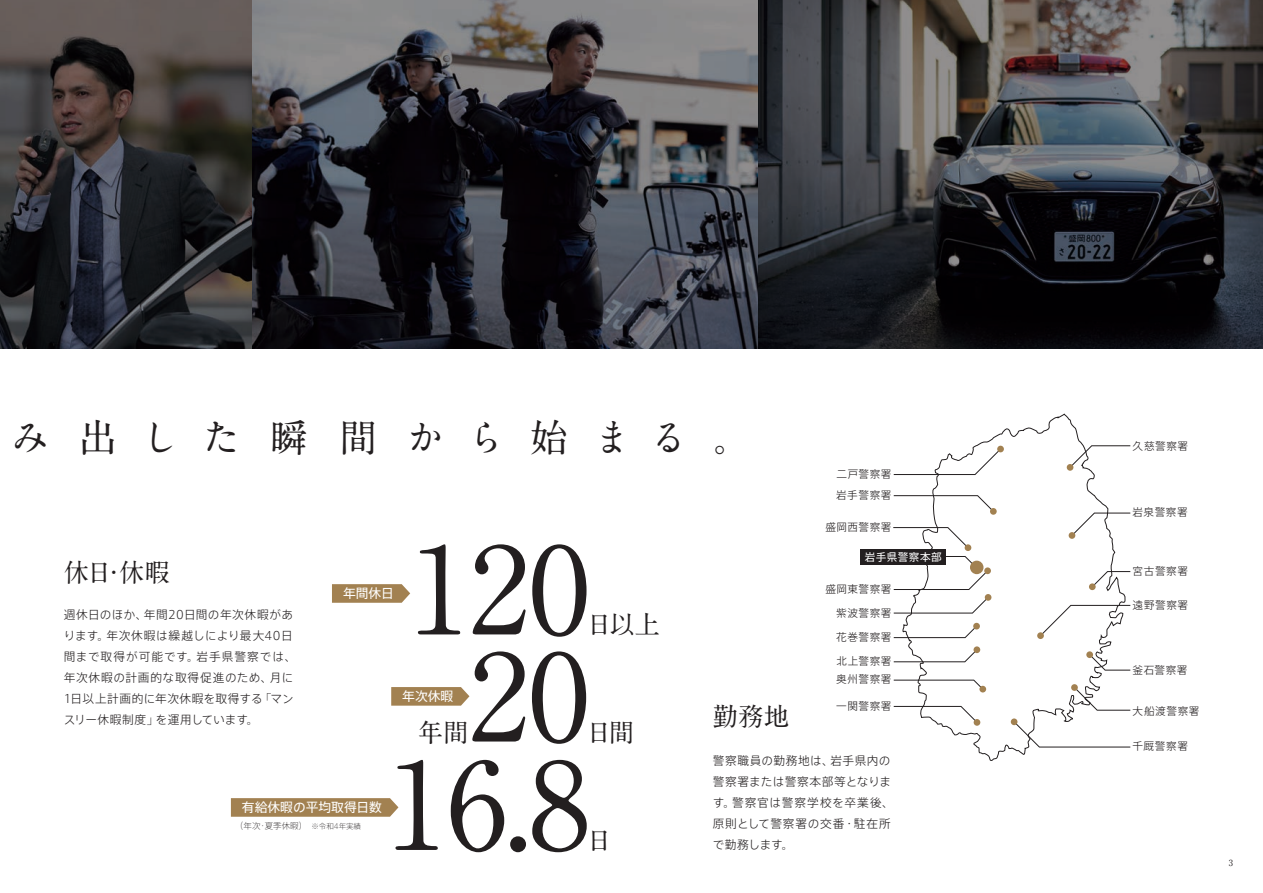
<style>
.page{position:relative;width:1263px;height:893px;background:#fff}
.page>*{position:absolute;margin:0;border:0;box-sizing:border-box;transform-origin:0 0}
.t1{font:700 120.45px "A1 Mincho Std";color:#231f20}
.t2{font:700 38.25px "A1 Mincho Std";color:#231f20}
.t3{font:700 25.5px "A1 Mincho Std";color:#231f20}
.t4{font:12.75px "Axis Std";color:#fff}
.t5{font:300 11.7px/21px "Axis Std";letter-spacing:.045em;color:#231f20}
.t6{font:300 11.7px/21px "Axis Std";letter-spacing:.01em;color:#231f20}
.t7{font:300 11.7px "Axis Std";letter-spacing:.08em;color:#231f20}
.t8{font:300 11.7px "Axis Std";letter-spacing:.075em;color:#231f20}
.t9{font:300 10.65px/21.5px "Axis Std";letter-spacing:.05em;color:#231f20}
.t10{font:10.65px "Axis Std";letter-spacing:.045em;color:#fff}
.t11{font:200 8.55px "Axis Std";color:#231f20}
.t12{font:700 8.55px "A1 Mincho Std";color:#231f20}
.t13{font:200 7.5px "Axis Std";color:#231f20}
.s1{font-size:7.5px}
</style>
<div class="page">
<svg style="left:0;top:0;width:1263px;height:349px;background:#38383c"></svg>
<svg style="left:902px;top:414px;width:223px;height:347px"></svg>
<svg style="left:1069px;top:445px;width:62px;height:23px"></svg>
<svg style="left:1071px;top:513px;width:60px;height:23px"></svg>
<svg style="left:1092px;top:571px;width:39px;height:16px"></svg>
<svg style="left:1089px;top:654px;width:42px;height:16px"></svg>
<svg style="left:1074px;top:687px;width:57px;height:24px"></svg>
<svg style="left:1040px;top:605px;width:91px;height:31px"></svg>
<svg style="left:1013px;top:721px;width:118px;height:26px"></svg>
<svg style="left:893px;top:448px;width:108px;height:27px"></svg>
<svg style="left:893px;top:495px;width:101px;height:17px"></svg>
<svg style="left:893px;top:527px;width:75px;height:21px"></svg>
<svg style="left:893px;top:597px;width:96px;height:16px"></svg>
<svg style="left:893px;top:626px;width:84px;height:12px"></svg>
<svg style="left:893px;top:649px;width:84px;height:13px"></svg>
<svg style="left:893px;top:680px;width:90px;height:10px"></svg>
<svg style="left:893px;top:706px;width:84px;height:17px"></svg>
<div style="left:1069px;top:532px;width:6px;height:7px;background:#a28151;border-radius:50%"></div>
<div style="left:1089px;top:583px;width:7px;height:7px;background:#a28151;border-radius:50%"></div>
<div style="left:1037px;top:632px;width:7px;height:7px;background:#a28151;border-radius:50%"></div>
<div style="left:1086px;top:651px;width:7px;height:7px;background:#a28151;border-radius:50%"></div>
<div style="left:1071px;top:684px;width:7px;height:7px;background:#a28151;border-radius:50%"></div>
<div style="left:1011px;top:718px;width:6px;height:7px;background:#a28151;border-radius:50%"></div>
<div style="left:974px;top:719px;width:6px;height:7px;background:#a28151;border-radius:50%"></div>
<div style="left:979px;top:686px;width:7px;height:6px;background:#a28151;border-radius:50%"></div>
<div style="left:973px;top:646px;width:7px;height:7px;background:#a28151;border-radius:50%"></div>
<div style="left:973px;top:623px;width:7px;height:6px;background:#a28151;border-radius:50%"></div>
<div style="left:985px;top:594px;width:6px;height:7px;background:#a28151;border-radius:50%"></div>
<div style="left:984px;top:567px;width:7px;height:7px;background:#a28151;border-radius:50%"></div>
<div style="left:965px;top:544px;width:6px;height:7px;background:#a28151;border-radius:50%"></div>
<div style="left:990px;top:508px;width:7px;height:7px;background:#a28151;border-radius:50%"></div>
<div style="left:997px;top:446px;width:7px;height:6px;background:#a28151;border-radius:50%"></div>
<div style="left:1067px;top:464px;width:6px;height:7px;background:#a28151;border-radius:50%"></div>
<div style="left:861px;top:549px;width:85px;height:16px;background:#231f20"></div>
<svg style="left:893px;top:556px;width:95px;height:34px"></svg>
<div style="left:970px;top:561px;width:13px;height:13px;background:#a28151;border-radius:50%"></div>
<svg style="left:332px;top:584px;width:78px;height:19px"></svg>
<svg style="left:391px;top:687px;width:78px;height:19px"></svg>
<svg style="left:231px;top:798px;width:167px;height:19px;background:#a58658"></svg>
<h2 class="t2" style="left:11px;top:406px;width:40px">み</h2>
<h2 class="t2" style="left:78px;top:406px;width:40px">出</h2>
<h2 class="t2" style="left:141px;top:406px;width:40px">し</h2>
<h2 class="t2" style="left:202px;top:406px;width:40px">た</h2>
<h2 class="t2" style="left:269px;top:406px;width:40px">瞬</h2>
<h3 class="t3" style="left:64px;top:552px;width:108px">休日休暇</h3>
<h3 class="t3" style="left:101px;top:552px;width:27px">・</h3>
<p class="t5" style="left:144px;top:603px;width:151px">年間20日間の年次休暇があ</p>
<p class="t5" style="left:106px;top:603px;width:188px;text-indent:-43px">週休日のほか、<br>年次休暇は繰越しにより最大40日</p>
<p class="t5" style="left:64px;top:624px;width:47px">ります。</p>
<p class="t5" style="left:64px;top:645px;width:137px">間まで取得が可能です。</p>
<p class="t8" style="left:197px;top:648px;width:101px">岩手県警察では、</p>
<p class="t5" style="left:260px;top:666px;width:36px;text-indent:-196px">年次休暇の計画的な取得促進のため、<br>「マン</p>
<p class="t5" style="left:270px;top:666px;width:25px">月に</p>
<p class="t6" style="left:156px;top:687px;width:108px;text-indent:-92px">1日以上計画的に年次休暇を取得するを運用しています。</p>
<p class="t5" style="left:64px;top:708px;width:96px">スリー休暇制度」</p>
<h2 class="t2" style="left:339px;top:406px;width:40px">間</h2>
<p class="t4" style="left:343px;top:584px;width:52px">年間休日</p>
<h2 class="t2" style="left:406px;top:406px;width:40px">か</h2>
<h2 class="t2" style="left:467px;top:406px;width:40px">ら</h2>
<h2 class="t2" style="left:530px;top:406px;width:40px">始</h2>
<h2 class="t2" style="left:593px;top:406px;width:40px">ま</h2>
<h2 class="t2" style="left:649px;top:406px;width:40px">る</h2>
<h2 class="t2" style="left:713px;top:406px;width:40px">。</h2>
<p class="t9" style="left:836px;top:463px;width:57px">二戸警察署岩手警察署</p>
<p class="t9" style="left:825px;top:516px;width:68px">盛岡西警察署</p>
<h1 class="t1" style="left:409px;top:491px;width:182px">120</h1>
<p class="t10" style="left:865px;top:549px;width:79px">岩手県警察本部</p>
<p class="t9" style="left:825px;top:578px;width:68px">盛岡東警察署</p>
<p class="t9" style="left:836px;top:601px;width:57px">紫波警察署</p>
<p class="t9" style="left:836px;top:625px;width:57px">花巻警察署</p>
<p class="t9" style="left:836px;top:651px;width:57px;line-height:18px">北上警察署奥州警察署</p>
<p class="t9" style="left:836px;top:694px;width:57px">一関警察署</p>
<h3 class="t3" style="left:586px;top:604px;width:75px">日以上</h3>
<h1 class="t1" style="left:469px;top:598px;width:122px">20</h1>
<p class="t4" style="left:402px;top:686px;width:53px">年次休暇</p>
<h3 class="t3" style="left:713px;top:696px;width:78px">勤務地</h3>
<h3 class="t3" style="left:418px;top:711px;width:53px">年間</h3>
<h3 class="t3" style="left:586px;top:711px;width:50px">日間</h3>
<p class="t4" style="left:242px;top:798px;width:142px">有給休暇の平均取得日数</p>
<p class="t11" style="left:235px;top:820px;width:27px">（年次</p>
<p class="t11" style="left:265px;top:820px;width:56px">夏季休暇）　<span class="s1">※</span></p>
<p class="t13" style="left:319px;top:821px;width:44px">令和4年実績</p>
<p class="t11" style="left:258px;top:820px;width:10px">・</p>
<h1 class="t1" style="left:386px;top:707px;width:204px">16.8</h1>
<h3 class="t3" style="left:586px;top:820px;width:27px">日</h3>
<p class="t5" style="left:830px;top:749px;width:61px">岩手県内の</p>
<p class="t5" style="left:713px;top:749px;width:123px">警察職員の勤務地は、</p>
<p class="t5" style="left:713px;top:770px;width:180px">警察署または警察本部等となりま</p>
<p class="t7" style="left:732px;top:793px;width:163px">警察官は警察学校を卒業後、</p>
<p class="t5" style="left:713px;top:791px;width:180px">す。<br>原則として警察署の交番・駐在所で勤務します。</p>
<p class="t9" style="left:1133px;top:434px;width:57px">久慈警察署</p>
<p class="t9" style="left:1133px;top:501px;width:57px">岩泉警察署</p>
<p class="t9" style="left:1133px;top:560px;width:57px">宮古警察署</p>
<p class="t9" style="left:1133px;top:594px;width:57px">遠野警察署</p>
<p class="t9" style="left:1133px;top:658px;width:56px">釜石警察署</p>
<p class="t9" style="left:1133px;top:699px;width:68px">大船渡警察署</p>
<p class="t9" style="left:1133px;top:734px;width:57px">千厩警察署</p>
<p class="t12" style="left:1229px;top:856px;width:6px">3</p>
</div>
